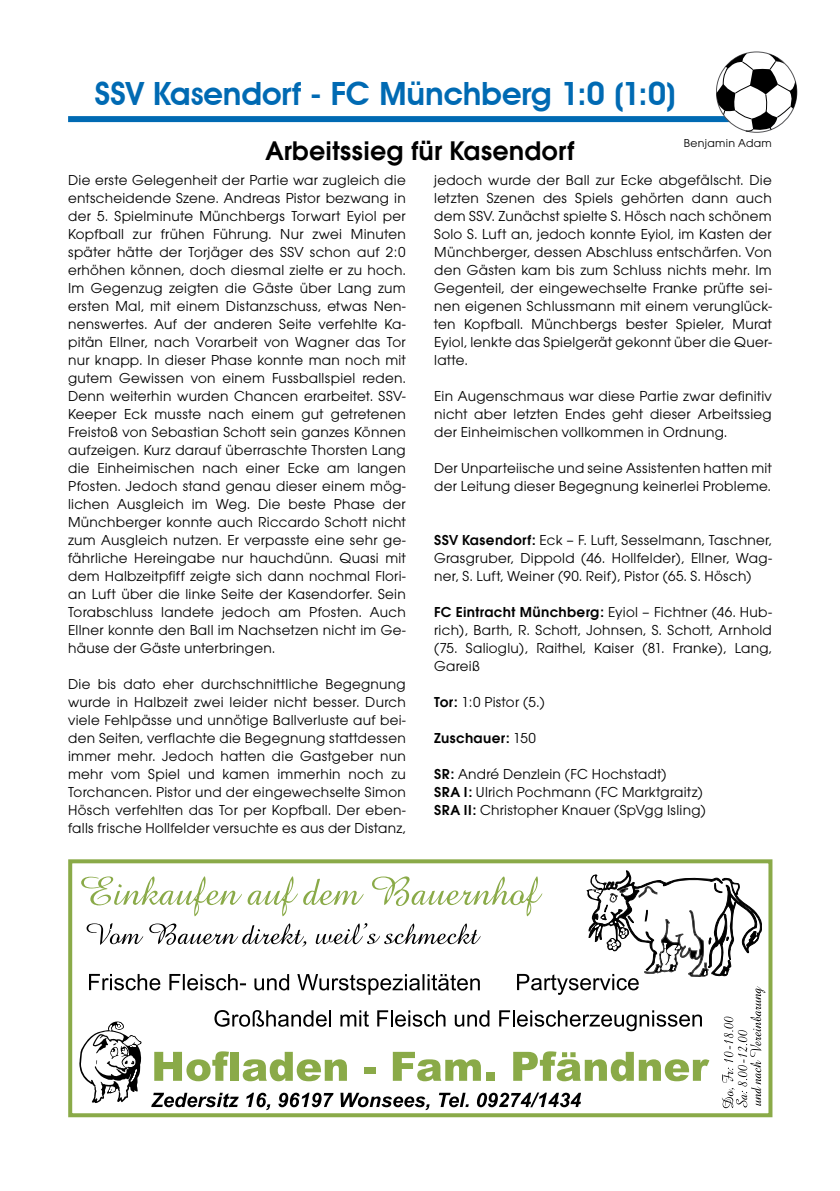
<style>
.page{position:relative;width:840px;height:1191px;background:#fff}
.page>*{position:absolute;margin:0;border:0;box-sizing:border-box;transform-origin:0 0}
.t1{font:600 32px "Avant Garde IT Cby BT";letter-spacing:-.005em;color:#006ab3}
.t2{font:600 28px "Avant Garde Gothic Itc T";letter-spacing:.005em;color:#000}
.t3{font:15px/18px "Avant Garde Gothic Itc T";letter-spacing:.015em;color:#000;text-align:justify}
.t4{font:600 15px "Avant Garde Gothic Itc T";letter-spacing:.02em;color:#000}
.t5{font:12px "Avant Garde Gothic Itc T";letter-spacing:.025em;color:#000}
.s1{font-weight:600}
.s2{font-weight:400}
</style>
<div class="page">
<div style="left:68px;top:116px;width:703px;height:6px;background:#006ab3"></div>
<svg style="left:716px;top:53px;width:80px;height:79px"></svg>
<div style="left:68px;top:859px;width:704px;height:258px;border:4px solid #8aaa48"></div>
<svg style="left:79px;top:870px;width:686px;height:240px"></svg>
<h1 class="t1" style="left:95px;top:74px;width:582px">SSV Kasendorf - FC Münchberg 1:0 (1:0)</h1>
<h2 class="t2" style="left:265px;top:134px;width:310px">Arbeitssieg für Kasendorf</h2>
<p class="t5" style="left:683px;top:136px;width:89px">Benjamin Adam</p>
<p class="t3" style="left:68px;top:170px;width:339px">Die erste Gelegenheit der Partie war zugleich die entscheidende Szene. Andreas Pistor bezwang in der 5. Spielminute Münchbergs Torwart Eyiol per Kopfball zur frühen Führung. Nur zwei Minuten später hätte der Torjäger des SSV schon auf 2:0 erhöhen können, doch diesmal zielte er zu hoch.<br>Im Gegenzug zeigten die Gäste über Lang zum ersten Mal, mit einem Distanzschuss, etwas Nen&shy;nenswertes. Auf der anderen Seite verfehlte Ka&shy;pitän Ellner, nach Vorarbeit von Wagner das Tor nur knapp. In dieser Phase konnte man noch mit gutem Gewissen von einem Fussballspiel reden.<br>Denn weiterhin wurden Chancen erarbeitet. SSV-Keeper Eck musste nach einem gut getretenen Freistoß von Sebastian Schott sein ganzes Können aufzeigen. Kurz darauf überraschte Thorsten Lang die Einheimischen nach einer Ecke am langen Pfosten. Jedoch stand genau dieser einem mög&shy;lichen Ausgleich im Weg. Die beste Phase der Münchberger konnte auch Riccardo Schott nicht zum Ausgleich nutzen. Er verpasste eine sehr ge&shy;fährliche Hereingabe nur hauchdünn. Quasi mit dem Halbzeitpfiff zeigte sich dann nochmal Flori&shy;an Luft über die linke Seite der Kasendorfer. Sein Torabschluss landete jedoch am Pfosten. Auch Ellner konnte den Ball im Nachsetzen nicht im Ge&shy;häuse der Gäste unterbringen.</p>
<p class="t3" style="left:68px;top:674px;width:339px">Die bis dato eher durchschnittliche Begegnung wurde in Halbzeit zwei leider nicht besser. Durch viele Fehlpässe und unnötige Ballverluste auf bei&shy;den Seiten, verflachte die Begegnung stattdessen immer mehr. Jedoch hatten die Gastgeber nun mehr vom Spiel und kamen immerhin noch zu Torchancen. Pistor und der eingewechselte Simon Hösch verfehlten das Tor per Kopfball. Der eben&shy;falls frische Hollfelder versuchte es aus der Distanz,</p>
<p class="t3" style="left:434px;top:170px;width:339px">jedoch wurde der Ball zur Ecke abgefälscht. Die letzten Szenen des Spiels gehörten dann auch dem SSV. Zunächst spielte S. Hösch nach schönem Solo S. Luft an, jedoch konnte Eyiol, im Kasten der Münchberger, dessen Abschluss entschärfen. Von den Gästen kam bis zum Schluss nichts mehr. Im Gegenteil, der eingewechselte Franke prüfte sei&shy;nen eigenen Schlussmann mit einem verunglück&shy;ten Kopfball. Münchbergs bester Spieler, Murat Eyiol, lenkte das Spielgerät gekonnt über die Quer&shy;latte.</p>
<p class="t3" style="left:434px;top:386px;width:339px">Ein Augenschmaus war diese Partie zwar definitiv nicht aber letzten Endes geht dieser Arbeitssieg der Einheimischen vollkommen in Ordnung.</p>
<p class="t3" style="left:434px;top:458px;width:339px">Der Unparteiische und seine Assistenten hatten mit der Leitung dieser Begegnung keinerlei Probleme.</p>
<p class="t3" style="left:434px;top:530px;width:339px"><span class="s1">SSV Kasendorf:</span> Eck – F. Luft, Sesselmann, Taschner, Grasgruber, Dippold (46. Hollfelder), Ellner, Wag&shy;ner, S. Luft, Weiner (90. Reif), Pistor (65. S. Hösch)</p>
<p class="t3" style="left:434px;top:602px;width:339px"><span class="s1">FC Eintracht Münchberg:</span> Eyiol – Fichtner (46. Hub&shy;rich), Barth, R. Schott, Johnsen, S. Schott, Arnhold (75. Salioglu), Raithel, Kaiser (81. Franke), Lang, Gareiß</p>
<p class="t3" style="left:434px;top:692px;width:112px"><span class="s1">Tor:</span> 1:0 Pistor (5.)</p>
<p class="t4" style="left:434px;top:729px;width:103px">Zuschauer: <span class="s2">150</span></p>
<p class="t3" style="left:434px;top:764px;width:273px;text-align:left"><span class="s1">SR:</span> André Denzlein (FC Hochstadt)<br><span class="s1">SRA I:</span> Ulrich Pochmann (FC Marktgraitz)<br><span class="s1">SRA II:</span> Christopher Knauer (SpVgg Isling)</p>
</div>
